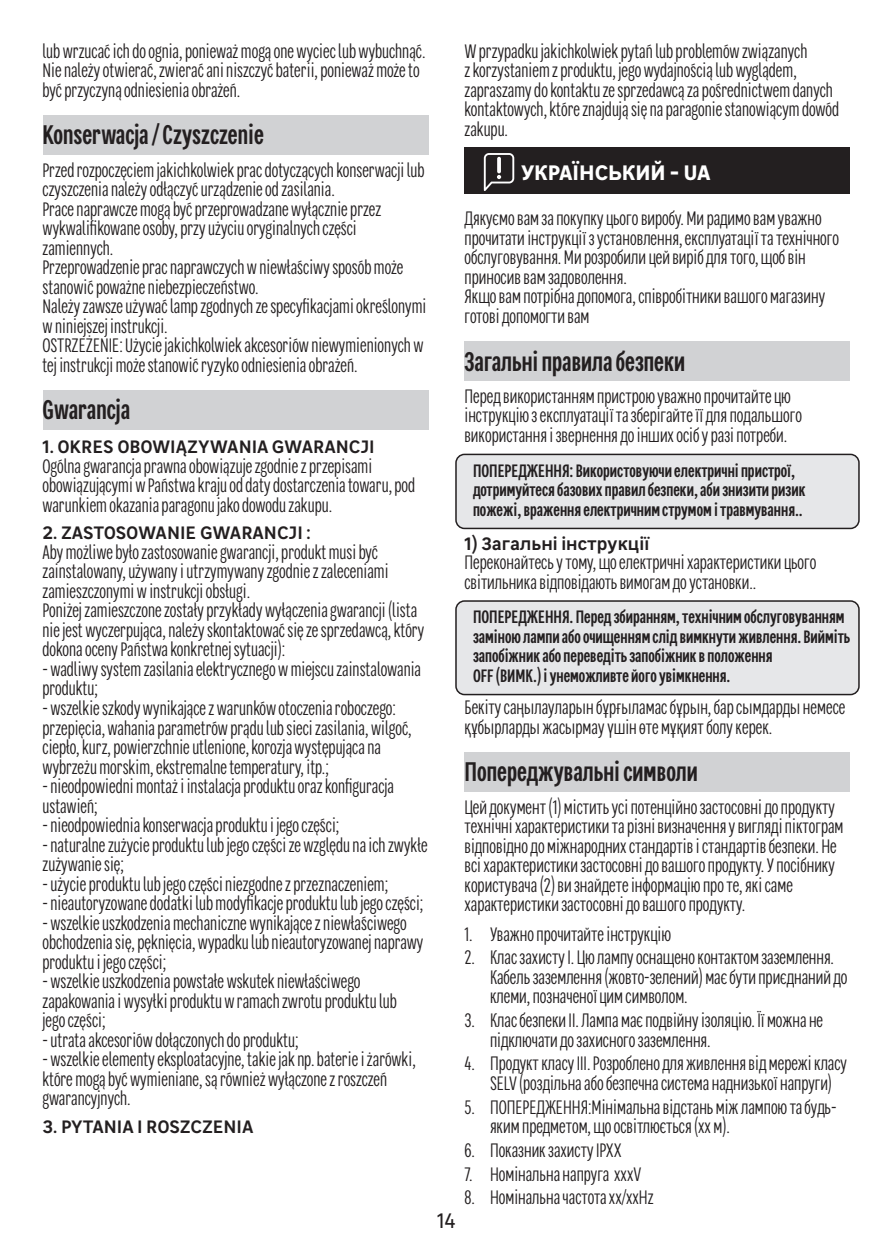
<style>
.page{position:relative;width:893px;height:1259px;background:#fff}
.page>*{position:absolute;margin:0;border:0;box-sizing:border-box;transform-origin:0 0}
.t1{font:700 27px "Leroy Merlin Sans Condensed";color:#231f20}
.t2{font:700 21px "Leroy Merlin Sans";color:#fff}
.t3{font:21px "Leroy Merlin Sans";color:#231f20;scale:.94 1}
.t4{font:19.5px/19.5px "Leroy Merlin Sans Condensed";color:#231f20}
.t5{font:700 18px/19.5px "Leroy Merlin Sans Condensed";color:#231f20}
.t6{font:600 18px "Leroy Merlin Sans";color:#231f20}
</style>
<div class="page">
<div style="left:43px;top:115px;width:385px;height:40px;background:#d1d2d4"></div>
<div style="left:43px;top:390px;width:385px;height:40px;background:#d1d2d4"></div>
<div style="left:464px;top:147px;width:386px;height:47px;background:#231f20"></div>
<div style="left:464px;top:341px;width:386px;height:40px;background:#d1d2d4"></div>
<div style="left:456px;top:454px;width:403px;height:74px;background:#e6e7e9;border-radius:9px"></div>
<div style="left:455px;top:454px;width:405px;height:75px;border:2px solid #231f20;border-radius:9px"></div>
<div style="left:456px;top:601px;width:403px;height:93px;background:#e6e7e9;border-radius:9px"></div>
<div style="left:455px;top:600px;width:405px;height:95px;border:2px solid #231f20;border-radius:9px"></div>
<div style="left:464px;top:752px;width:386px;height:40px;background:#d1d2d4"></div>
<svg style="left:484px;top:153px;width:30px;height:38px"></svg>
<p class="t4" style="left:43px;top:40px;width:384px">lub wrzucać ich do ognia, ponieważ mogą one wyciec lub wybuchnąć.<br>Nie należy otwierać, zwierać ani niszczyć baterii, ponieważ może to być przyczyną odniesienia obrażeń.</p>
<h1 class="t1" style="left:43px;top:116px;width:223px">Konserwacja / Czyszczenie</h1>
<p class="t4" style="left:43px;top:159px;width:385px">Przed rozpoczęciem jakichkolwiek prac dotyczących konserwacji lub czyszczenia należy odłączyć urządzenie od zasilania.<br>Prace naprawcze mogą być przeprowadzane wyłącznie przez wykwalifikowane osoby, przy użyciu oryginalnych części zamiennych.<br>Przeprowadzenie prac naprawczych w niewłaściwy sposób może stanowić poważne niebezpieczeństwo.<br>Należy zawsze używać lamp zgodnych ze specyfikacjami określonymi w niniejszej instrukcji.<br>OSTRZEŻENIE: Użycie jakichkolwiek akcesoriów niewymienionych w tej instrukcji może stanowić ryzyko odniesienia obrażeń.</p>
<h1 class="t1" style="left:43px;top:391px;width:89px">Gwarancja</h1>
<p class="t6" style="left:43px;top:432px;width:334px">1. OKRES OBOWIĄZYWANIA GWARANCJI</p>
<p class="t4" style="left:43px;top:455px;width:374px">Ogólna gwarancja prawna obowiązuje zgodnie z przepisami obowiązującymi w Państwa kraju od daty dostarczenia towaru, pod warunkiem okazania paragonu jako dowodu zakupu.</p>
<p class="t6" style="left:43px;top:518px;width:270px">2. ZASTOSOWANIE GWARANCJI :</p>
<p class="t4" style="left:43px;top:542px;width:383px">Aby możliwe było zastosowanie gwarancji, produkt musi być zainstalowany, używany i utrzymywany zgodnie z zaleceniami zamieszczonymi w instrukcji obsługi.<br>Poniżej zamieszczone zostały przykłady wyłączenia gwarancji (lista nie jest wyczerpująca, należy skontaktować się ze sprzedawcą, który dokona oceny Państwa konkretnej sytuacji):</p>
<p class="t4" style="left:43px;top:659px;width:380px">- wadliwy system zasilania elektrycznego w miejscu zainstalowania produktu;</p>
<p class="t4" style="left:43px;top:698px;width:371px">- wszelkie szkody wynikające z warunków otoczenia roboczego: przepięcia, wahania parametrów prądu lub sieci zasilania, wilgoć, ciepło, kurz, powierzchnie utlenione, korozja występująca na wybrzeżu morskim, ekstremalne temperatury, itp.;</p>
<p class="t4" style="left:43px;top:776px;width:353px">- nieodpowiedni montaż i instalacja produktu oraz konfiguracja ustawień;</p>
<p class="t4" style="left:43px;top:815px;width:298px">- nieodpowiednia konserwacja produktu i jego części;</p>
<p class="t4" style="left:43px;top:834px;width:387px">- naturalne zużycie produktu lub jego części ze względu na ich zwykłe zużywanie się;</p>
<p class="t4" style="left:43px;top:873px;width:347px">- użycie produktu lub jego części niezgodne z przeznaczeniem;</p>
<p class="t4" style="left:43px;top:893px;width:382px">- nieautoryzowane dodatki lub modyfikacje produktu lub jego części;</p>
<p class="t4" style="left:43px;top:912px;width:382px">- wszelkie uszkodzenia mechaniczne wynikające z niewłaściwego obchodzenia się, pęknięcia, wypadku lub nieautoryzowanej naprawy produktu i jego części;</p>
<p class="t4" style="left:43px;top:971px;width:356px">- wszelkie uszkodzenia powstałe wskutek niewłaściwego zapakowania i wysyłki produktu w ramach zwrotu produktu lub jego części;</p>
<p class="t4" style="left:43px;top:1029px;width:257px">- utrata akcesoriów dołączonych do produktu;</p>
<p class="t4" style="left:43px;top:1049px;width:375px">- wszelkie elementy eksploatacyjne, takie jak np. baterie i żarówki, które mogą być wymieniane, są również wyłączone z roszczeń gwarancyjnych.</p>
<p class="t6" style="left:43px;top:1112px;width:212px">3. PYTANIA I ROSZCZENIA</p>
<p class="t3" style="left:437px;top:1203px;width:21px">14</p>
<p class="t4" style="left:464px;top:40px;width:376px">W przypadku jakichkolwiek pytań lub problemów związanych<br>z korzystaniem z produktu, jego wydajnością lub wyglądem, zapraszamy do kontaktu ze sprzedawcą za pośrednictwem danych kontaktowych, które znajdują się na paragonie stanowiącym dowód zakupu.</p>
<p class="t2" style="left:521px;top:155px;width:191px">УКРАЇНСЬКИЙ - UA</p>
<p class="t4" style="left:464px;top:208px;width:376px">Дякуємо вам за покупку цього виробу. Ми радимо вам уважно прочитати інструкції з установлення, експлуатації та технічного обслуговування. Ми розробили цей виріб для того, щоб він приносив вам задоволення.<br>Якщо вам потрібна допомога, співробітники вашого магазину готові допомогти вам</p>
<h1 class="t1" style="left:464px;top:343px;width:222px">Загальні правила безпеки</h1>
<p class="t4" style="left:464px;top:386px;width:339px">Перед використанням пристрою уважно прочитайте цю інструкцію з експлуатації та зберігайте її для подальшого використання і звернення до інших осіб у разі потреби.</p>
<p class="t5" style="left:473px;top:460px;width:334px">ПОПЕРЕДЖЕННЯ: Використовуючи електричні пристрої, дотримуйтеся базових правил безпеки, аби знизити ризик пожежі, враження електричним струмом і травмування..</p>
<p class="t6" style="left:464px;top:528px;width:186px">1) Загальні інструкції</p>
<p class="t4" style="left:464px;top:552px;width:353px">Переконайтесь у тому, що електричні характеристики цього світильника відповідають вимогам до установки..</p>
<p class="t5" style="left:473px;top:607px;width:379px">ПОПЕРЕДЖЕННЯ. Перед збиранням, технічним обслуговуванням заміною лампи або очищенням слід вимкнути живлення. Вийміть запобіжник або переведіть запобіжник в положення<br>OFF (ВИМК.) і унеможливте його увімкнення.</p>
<p class="t4" style="left:464px;top:697px;width:382px">Бекіту саңылауларын бұрғыламас бұрын, бар сымдарды немесе құбырларды жасырмау үшін өте мұқият болу керек.</p>
<h1 class="t1" style="left:464px;top:753px;width:235px">Попереджувальні символи</h1>
<p class="t4" style="left:464px;top:796px;width:381px">Цей документ (1) містить усі потенційно застосовні до продукту технічні характеристики та різні визначення у вигляді піктограм відповідно до міжнародних стандартів і стандартів безпеки. Не всі характеристики застосовні до вашого продукту. У посібнику користувача (2) ви знайдете інформацію про те, які саме характеристики застосовні до вашого продукту.</p>
<p class="t4" style="left:464px;top:923px;width:208px">1. Уважно прочитайте інструкцію</p>
<p class="t4" style="left:490px;top:947px;width:359px;text-indent:-26px">2. Клас захисту І. Цю лампу оснащено контактом заземлення.<br>Кабель заземлення (жовто-зелений) має бути приєднаний до клеми, позначеної цим символом.</p>
<p class="t4" style="left:490px;top:1010px;width:335px;text-indent:-26px">3. Клас безпеки II. Лампа має подвійну ізоляцію. Її можна не підключати до захисного заземлення.</p>
<p class="t4" style="left:464px;top:1053px;width:384px;text-align:center">4. Продукт класу III. Розроблено для живлення від мережі класу<br>SELV (роздільна або безпечна система наднизької напруги)</p>
<p class="t4" style="left:490px;top:1096px;width:348px;text-indent:-26px">5. ПОПЕРЕДЖЕННЯ:Мінімальна відстань між лампою та будь&shy;яким предметом, що освітлюється (xx м).</p>
<p class="t4" style="left:464px;top:1139px;width:159px">6. Показник захисту IPXX</p>
<p class="t4" style="left:464px;top:1163px;width:178px">7. Номінальна напруга xxxV</p>
<p class="t4" style="left:464px;top:1187px;width:191px">8. Номінальна частота xx/xxHz</p>
</div>
